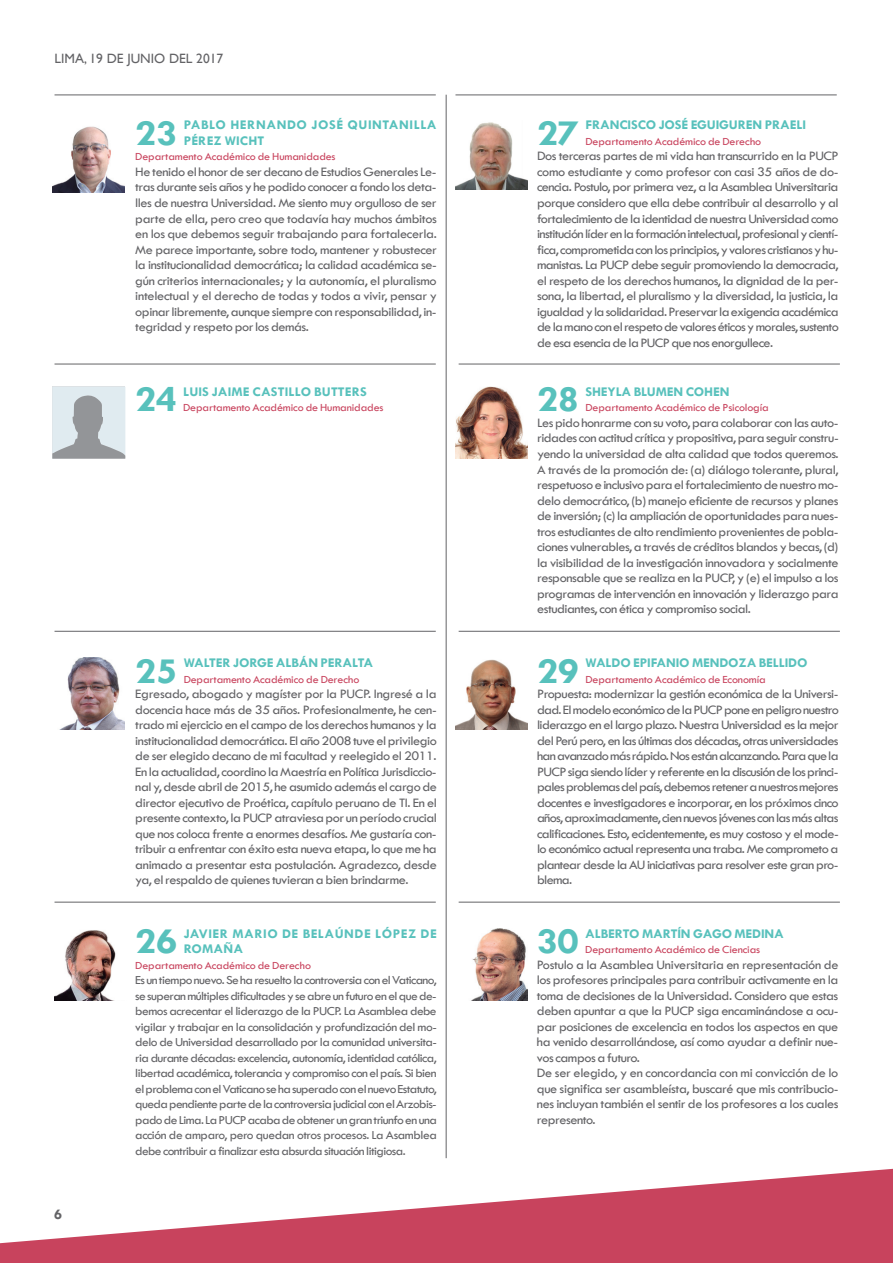
<style>
.page{position:relative;width:893px;height:1263px;background:#fff}
.page>*{position:absolute;margin:0;border:0;box-sizing:border-box;transform-origin:0 0}
.t1{font:700 37.65px "Tw Cen";letter-spacing:-.015em;color:#58c1bc;scale:1.06 1}
.t2{font:700 15px "Tw Cen";color:#636366}
.t3{font:13.5px "Gill Sans";color:#636366}
.t4{font:13.35px/15.5px "Tw Cen";letter-spacing:-.035em;color:#636366;text-align:justify;scale:1.06 1}
.t5{font:700 13.35px "Tw Cen";letter-spacing:-.015em;color:#58c1bc;scale:1.06 1}
.t6{font:700 13.35px/15.5px "Tw Cen";letter-spacing:.035em;color:#58c1bc;scale:1.06 1}
.t7{font:700 13.35px "Tw Cen";letter-spacing:.005em;color:#58c1bc;scale:1.06 1}
.t8{font:12.75px/15.5px "Tw Cen";letter-spacing:-.045em;color:#636366;text-align:justify;scale:1.06 1}
.t9{font:11.25px "Tw Cen";letter-spacing:-.015em;color:#c8435d;scale:1.06 1}
</style>
<div class="page">
<hr style="left:55px;top:95px;width:381px;height:1px;background:#636366">
<hr style="left:55px;top:364px;width:381px;height:1px;background:#636366">
<hr style="left:459px;top:364px;width:381px;height:1px;background:#636366">
<hr style="left:55px;top:631px;width:381px;height:1px;background:#636366">
<hr style="left:459px;top:631px;width:381px;height:1px;background:#636366">
<hr style="left:55px;top:902px;width:381px;height:1px;background:#636366">
<hr style="left:459px;top:902px;width:381px;height:1px;background:#636366">
<hr style="left:446px;top:95px;width:1px;height:1063px;background:#636366">
<hr style="left:455px;top:95px;width:382px;height:1px;background:#636366">
<img style="left:53px;top:126px;width:72px;height:66px">
<img style="left:59px;top:658px;width:66px;height:72px">
<svg style="left:52px;top:387px;width:73px;height:72px;background:#c1c9cd"></svg>
<img style="left:55px;top:930px;width:61px;height:70px">
<img style="left:456px;top:122px;width:72px;height:67px">
<img style="left:456px;top:387px;width:72px;height:72px">
<img style="left:456px;top:659px;width:72px;height:71px">
<img style="left:472px;top:928px;width:55px;height:72px">
<svg style="left:0;top:1169px;width:892px;height:94px;fill:#c8435d"></svg>
<svg style="left:892px;top:1168px;width:1px;height:95px"></svg>
<p class="t3" style="left:55px;top:51px;width:170px">LIMA, 19 DE JUNIO DEL 2017</p>
<h1 class="t1" style="left:135px;top:110px;width:41px">23</h1>
<p class="t6" style="left:184px;top:117px;width:240px">PABLO HERNANDO JOSÉ QUINTANILLA<br>PÉREZ WICHT</p>
<p class="t9" style="left:135px;top:150px;width:191px">Departamento Académico de Humanidades</p>
<p class="t4" style="left:135px;top:164px;width:286px">He tenido el honor de ser decano de Estudios Generales Le&shy;tras durante seis años y he podido conocer a fondo los deta&shy;lles de nuestra Universidad. Me siento muy orgulloso de ser parte de ella, pero creo que todavía hay muchos ámbitos en los que debemos seguir trabajando para fortalecerla.<br>Me parece importante, sobre todo, mantener y robustecer la institucionalidad democrática; la calidad académica se&shy;gún criterios internacionales; y la autonomía, el pluralismo intelectual y el derecho de todas y todos a vivir, pensar y opinar libremente, aunque siempre con responsabilidad, in&shy;tegridad y respeto por los demás.</p>
<h1 class="t1" style="left:135px;top:377px;width:41px">24</h1>
<p class="t7" style="left:183px;top:384px;width:175px">LUIS JAIME CASTILLO BUTTERS</p>
<p class="t9" style="left:183px;top:401px;width:191px">Departamento Académico de Humanidades</p>
<h1 class="t1" style="left:135px;top:648px;width:41px">25</h1>
<p class="t5" style="left:184px;top:655px;width:180px">WALTER JORGE ALBÁN PERALTA</p>
<p class="t9" style="left:184px;top:672px;width:167px">Departamento Académico de Derecho</p>
<p class="t4" style="left:135px;top:686px;width:286px">Egresado, abogado y magíster por la PUCP. Ingresé a la docencia hace más de 35 años. Profesionalmente, he cen&shy;trado mi ejercicio en el campo de los derechos humanos y la institucionalidad democrática. El año 2008 tuve el privilegio de ser elegido decano de mi facultad y reelegido el 2011.<br>En la actualidad, coordino la Maestría en Política Jurisdiccio&shy;nal y, desde abril de 2015, he asumido además el cargo de director ejecutivo de Proética, capítulo peruano de TI. En el presente contexto, la PUCP atraviesa por un período crucial que nos coloca frente a enormes desafíos. Me gustaría con&shy;tribuir a enfrentar con éxito esta nueva etapa, lo que me ha animado a presentar esta postulación. Agradezco, desde ya, el respaldo de quienes tuvieran a bien brindarme.</p>
<p class="t2" style="left:54px;top:1205px;width:9px">6</p>
<h1 class="t1" style="left:135px;top:919px;width:41px">26</h1>
<p class="t6" style="left:184px;top:925px;width:240px">JAVIER MARIO DE BELAÚNDE LÓPEZ DE<br>ROMAÑA</p>
<p class="t9" style="left:135px;top:958px;width:167px">Departamento Académico de Derecho</p>
<p class="t8" style="left:135px;top:972px;width:286px">Es un tiempo nuevo. Se ha resuelto la controversia con el Vaticano, se superan múltiples dificultades y se abre un futuro en el que de&shy;bemos acrecentar el liderazgo de la PUCP. La Asamblea debe vigilar y trabajar en la consolidación y profundización del mo&shy;delo de Universidad desarrollado por la comunidad universita&shy;ria durante décadas: excelencia, autonomía, identidad católica, libertad académica, tolerancia y compromiso con el país. Si bien el problema con el Vaticano se ha superado con el nuevo Estatuto, queda pendiente parte de la controversia judicial con el Arzobis&shy;pado de Lima. La PUCP acaba de obtener un gran triunfo en una acción de amparo, pero quedan otros procesos. La Asamblea debe contribuir a finalizar esta absurda situación litigiosa.</p>
<h1 class="t1" style="left:537px;top:110px;width:41px">27</h1>
<p class="t5" style="left:585px;top:117px;width:210px">FRANCISCO JOSÉ EGUIGUREN PRAELI</p>
<p class="t9" style="left:585px;top:135px;width:167px">Departamento Académico de Derecho</p>
<p class="t4" style="left:537px;top:148px;width:286px">Dos terceras partes de mi vida han transcurrido en la PUCP como estudiante y como profesor con casi 35 años de do&shy;cencia. Postulo, por primera vez, a la Asamblea Universitaria porque considero que ella debe contribuir al desarrollo y al fortalecimiento de la identidad de nuestra Universidad como institución líder en la formación intelectual, profesional y cientí&shy;fica, comprometida con los principios, y valores cristianos y hu&shy;manistas. La PUCP debe seguir promoviendo la democracia, el respeto de los derechos humanos, la dignidad de la per&shy;sona, la libertad, el pluralismo y la diversidad, la justicia, la igualdad y la solidaridad. Preservar la exigencia académica de la mano con el respeto de valores éticos y morales, sustento de esa esencia de la PUCP que nos enorgullece.</p>
<h1 class="t1" style="left:537px;top:377px;width:41px">28</h1>
<p class="t5" style="left:585px;top:384px;width:137px">SHEYLA BLUMEN COHEN</p>
<p class="t9" style="left:585px;top:401px;width:174px">Departamento Académico de Psicología</p>
<p class="t4" style="left:537px;top:415px;width:286px">Les pido honrarme con su voto, para colaborar con las auto&shy;ridades con actitud crítica y propositiva, para seguir constru&shy;yendo la universidad de alta calidad que todos queremos.<br>A través de la promoción de: (a) diálogo tolerante, plural, respetuoso e inclusivo para el fortalecimiento de nuestro mo&shy;delo democrático, (b) manejo eficiente de recursos y planes de inversión; (c) la ampliación de oportunidades para nues&shy;tros estudiantes de alto rendimiento provenientes de pobla&shy;ciones vulnerables, a través de créditos blandos y becas, (d) la visibilidad de la investigación innovadora y socialmente responsable que se realiza en la PUCP, y (e) el impulso a los programas de intervención en innovación y liderazgo para estudiantes, con ética y compromiso social.</p>
<h1 class="t1" style="left:537px;top:648px;width:41px">29</h1>
<p class="t5" style="left:585px;top:655px;width:211px">WALDO EPIFANIO MENDOZA BELLIDO</p>
<p class="t9" style="left:585px;top:672px;width:172px">Departamento Académico de Economía</p>
<p class="t4" style="left:537px;top:686px;width:286px">Propuesta: modernizar la gestión económica de la Universi&shy;dad. El modelo económico de la PUCP pone en peligro nuestro liderazgo en el largo plazo. Nuestra Universidad es la mejor del Perú pero, en las últimas dos décadas, otras universidades han avanzado más rápido. Nos están alcanzando. Para que la PUCP siga siendo líder y referente en la discusión de los princi&shy;pales problemas del país, debemos retener a nuestros mejores docentes e investigadores e incorporar, en los próximos cinco años, aproximadamente, cien nuevos jóvenes con las más altas calificaciones. Esto, ecidentemente, es muy costoso y el mode&shy;lo económico actual representa una traba. Me comprometo a plantear desde la AU iniciativas para resolver este gran pro&shy;blema.</p>
<h1 class="t1" style="left:537px;top:919px;width:41px">30</h1>
<p class="t5" style="left:585px;top:925px;width:189px">ALBERTO MARTÍN GAGO MEDINA</p>
<p class="t9" style="left:585px;top:943px;width:167px">Departamento Académico de Ciencias</p>
<p class="t4" style="left:537px;top:957px;width:286px;text-align:left">Postulo a la Asamblea Universitaria en representación de los profesores principales para contribuir activamente en la toma de decisiones de la Universidad. Considero que estas deben apuntar a que la PUCP siga encaminándose a ocu&shy;par posiciones de excelencia en todos los aspectos en que ha venido desarrollándose, así como ayudar a definir nue&shy;vos campos a futuro.<br>De ser elegido, y en concordancia con mi convicción de lo que significa ser asambleísta, buscaré que mis contribucio&shy;nes incluyan también el sentir de los profesores a los cuales represento.</p>
</div>
